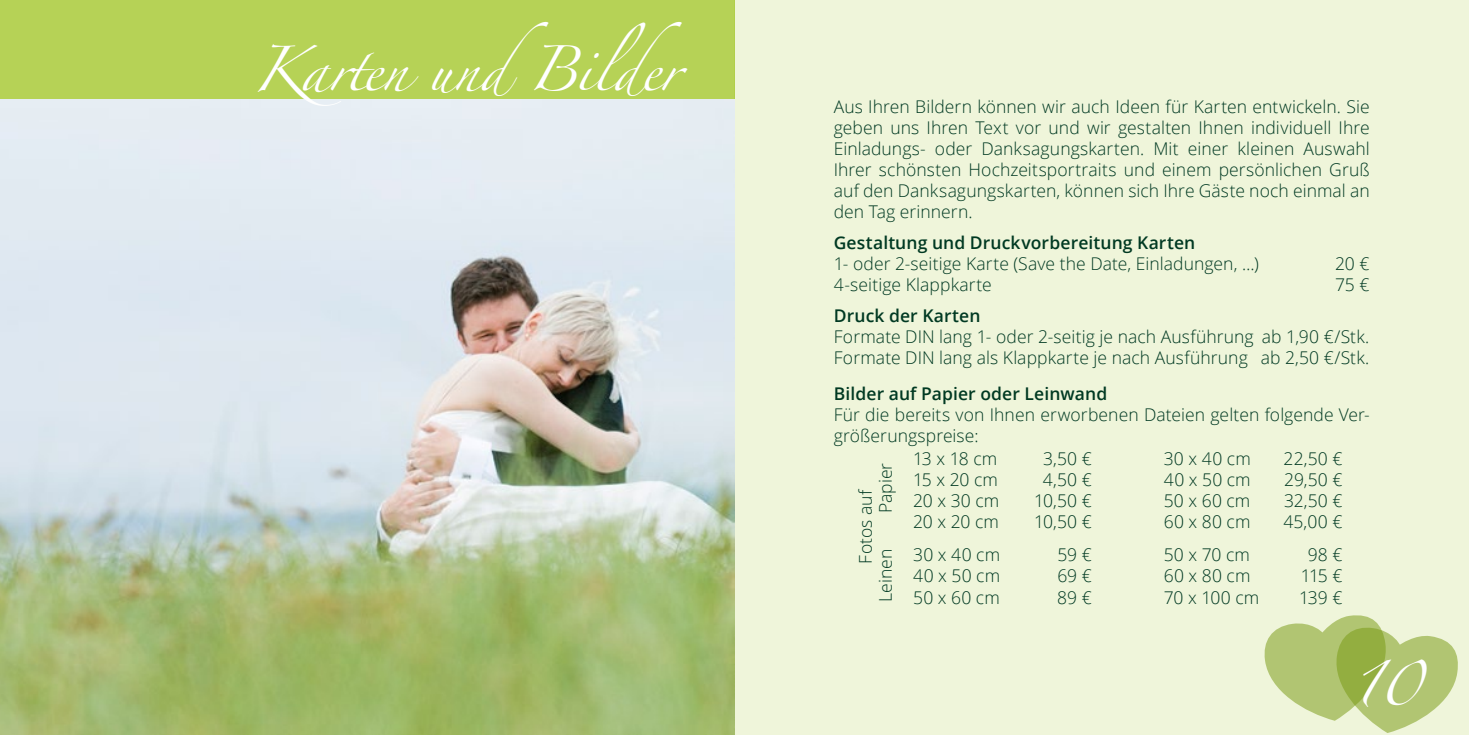
<style>
.page{position:relative;width:1469px;height:735px;background:#fff}
.page>*{position:absolute;margin:0;border:0;box-sizing:border-box;transform-origin:0 0}
.t1{font:40.25px "Zapfino";letter-spacing:-.015em;color:#fff}
.t2{font:300 17.5px/21px "Open Sans";letter-spacing:.005em;color:#003922}
.t3{font:600 17.5px "Open Sans";letter-spacing:.01em;color:#003922}
</style>
<div class="page">
<div style="left:734px;top:0;width:734px;height:734px;background:#eff5da"></div>
<div style="left:0;top:0;width:734px;height:99px;background:#b6d256"></div>
<svg style="left:1264px;top:615px;width:194px;height:117px"></svg>
<img style="left:0;top:99px;width:734px;height:635px">
<h1 class="t1" style="left:253px;top:52px;width:430px">Karten undBilder</h1>
<p class="t2" style="left:833px;top:95px;width:537px;text-align:justify">Aus Ihren Bildern können wir auch Ideen für Karten entwickeln. Sie geben uns Ihren Text vor und wir gestalten Ihnen individuell Ihre Einladungs- oder Danksagungskarten. Mit einer kleinen Auswahl Ihrer schönsten Hochzeitsportraits und einem persönlichen Gruß auf den Danksagungskarten, können sich Ihre Gäste noch einmal an den Tag erinnern.</p>
<p class="t3" style="left:833px;top:230px;width:363px">Gestaltung und Druckvorbereitung Karten</p>
<p class="t2" style="left:833px;top:252px;width:426px">1- oder 2-seitige Karte (Save the Date, Einladungen, …)</p>
<p class="t2" style="left:1335px;top:252px;width:36px">20 €</p>
<p class="t2" style="left:833px;top:273px;width:160px">4-seitige Klappkarte</p>
<p class="t2" style="left:1335px;top:273px;width:36px">75 €</p>
<p class="t3" style="left:833px;top:303px;width:148px">Druck der Karten</p>
<p class="t2" style="left:833px;top:325px;width:537px">Formate DIN lang 1- oder 2-seitig je nach Ausführung ab 1,90 €/Stk.<br>Formate DIN lang als Klappkarte je nach Ausführung ab 2,50 €/Stk.</p>
<p class="t3" style="left:833px;top:381px;width:275px">Bilder auf Papier oder Leinwand</p>
<p class="t2" style="left:833px;top:403px;width:537px">Für die bereits von Ihnen erworbenen Dateien gelten folgende Ver&shy;größerungspreise:</p>
<p class="t2" style="left:874px;top:513px;width:52px;rotate:-90deg">Papier</p>
<p class="t2" style="left:855px;top:601px;width:114px;line-height:19.8px;text-indent:38px;rotate:-90deg">Fotos auf<br>Leinen</p>
<p class="t2" style="left:913px;top:447px;width:86px">13 x 18 cm</p>
<p class="t2" style="left:1043px;top:447px;width:50px">3,50 €</p>
<p class="t2" style="left:913px;top:468px;width:86px">15 x 20 cm</p>
<p class="t2" style="left:1042px;top:468px;width:50px">4,50 €</p>
<p class="t2" style="left:913px;top:489px;width:88px">20 x 30 cm</p>
<p class="t2" style="left:1034px;top:489px;width:59px">10,50 €</p>
<p class="t2" style="left:913px;top:510px;width:87px">20 x 20 cm</p>
<p class="t2" style="left:1034px;top:510px;width:59px">10,50 €</p>
<p class="t2" style="left:913px;top:544px;width:88px">30 x 40 cm</p>
<p class="t2" style="left:1057px;top:544px;width:36px">59 €</p>
<p class="t2" style="left:913px;top:565px;width:88px">40 x 50 cm</p>
<p class="t2" style="left:1057px;top:565px;width:36px">69 €</p>
<p class="t2" style="left:913px;top:586px;width:88px">50 x 60 cm</p>
<p class="t2" style="left:1057px;top:586px;width:36px">89 €</p>
<p class="t2" style="left:1163px;top:447px;width:88px">30 x 40 cm</p>
<p class="t2" style="left:1283px;top:447px;width:60px">22,50 €</p>
<p class="t2" style="left:1163px;top:468px;width:88px">40 x 50 cm</p>
<p class="t2" style="left:1284px;top:468px;width:60px">29,50 €</p>
<p class="t2" style="left:1163px;top:489px;width:88px">50 x 60 cm</p>
<p class="t2" style="left:1283px;top:489px;width:60px">32,50 €</p>
<p class="t2" style="left:1163px;top:510px;width:88px">60 x 80 cm</p>
<p class="t2" style="left:1283px;top:510px;width:60px">45,00 €</p>
<p class="t2" style="left:1163px;top:544px;width:88px">50 x 70 cm</p>
<p class="t2" style="left:1307px;top:544px;width:36px">98 €</p>
<p class="t2" style="left:1163px;top:565px;width:88px">60 x 80 cm</p>
<p class="t2" style="left:1300px;top:565px;width:43px">115 €</p>
<p class="t2" style="left:1163px;top:586px;width:97px">70 x 100 cm</p>
<p class="t2" style="left:1299px;top:586px;width:45px">139 €</p>
<h1 class="t1" style="left:1352px;top:666px;width:71px">10</h1>
</div>
